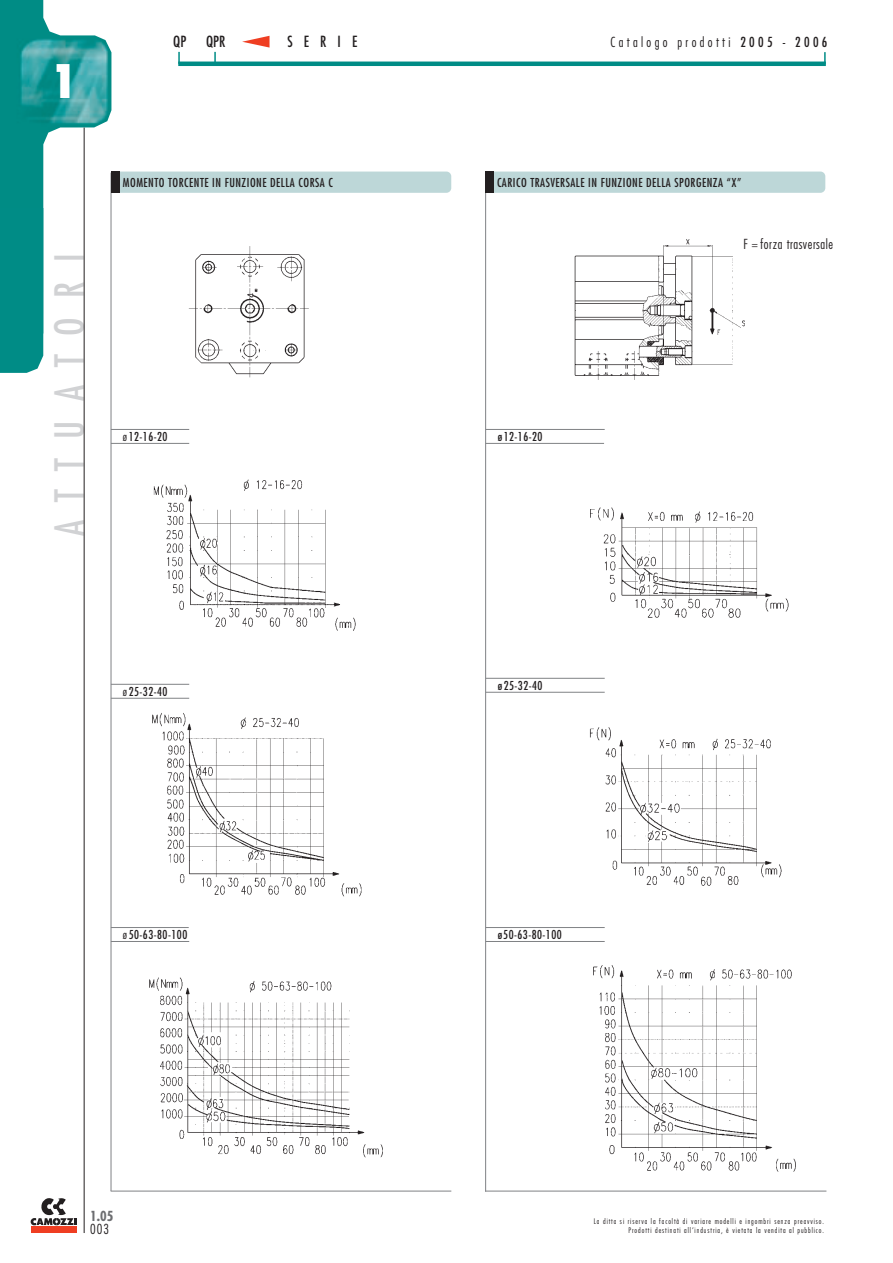
<style>
.page{position:relative;width:893px;height:1263px;background:#fff}
.page>*{position:absolute;margin:0;border:0;box-sizing:border-box;transform-origin:0 0}
.t1{font:800 condensed 45px "Futura";color:#fff}
.t2{font:condensed 39px "Futura";letter-spacing:.485em;color:#d1d2d4}
.t3{font:condensed 15px "Futura";letter-spacing:.74em;color:#231f20}
.t4{font:300 condensed 13.5px "Futura";letter-spacing:.25em;color:#231f20}
.t5{font:300 condensed 13.5px "Futura";letter-spacing:.04em;color:#231f20}
.t6{font:700 condensed 13.5px "Futura";color:#6c6d70}
.t7{font:300 condensed 13.5px "Futura";letter-spacing:.085em;color:#231f20}
.t8{font:condensed 12px "Futura";letter-spacing:.04em;color:#231f20}
.t9{font:300 condensed 7.5px/9px "Futura";letter-spacing:.125em;color:#231f20;text-align:right}
.s1{font-weight:400}
.s2{font-weight:300}
</style>
<div class="page">
<img style="left:1px;top:0;width:110px;height:350px">
<img style="left:1px;top:208px;width:52px;height:165px">
<img style="left:590px;top:507px;width:199px;height:111px">
<img style="left:574px;top:239px;width:171px;height:141px">
<hr style="left:178px;top:62px;width:647px;height:4px;background:#008c86">
<svg style="left:242px;top:36px;width:27px;height:12px"></svg>
<div style="left:31px;top:1227px;width:45px;height:6px;background:#ef3e22"></div>
<svg style="left:31px;top:1198px;width:45px;height:28px"></svg>
<hr style="left:84px;top:128px;width:1px;height:1105px;background:#231f20">
<hr style="left:485px;top:172px;width:1px;height:1020px;background:#808285">
<div style="left:112px;top:172px;width:339px;height:21px;background:#bdd7d8;border-radius:5px"></div>
<hr style="left:111px;top:173px;width:1px;height:1018px;background:#808285">
<div style="left:111px;top:172px;width:9px;height:21px;background:#231f20"></div>
<div style="left:486px;top:172px;width:339px;height:21px;background:#bdd7d8;border-radius:5px"></div>
<div style="left:485px;top:172px;width:9px;height:21px;background:#231f20"></div>
<hr style="left:111px;top:1191px;width:340px;height:1px;background:#808285">
<hr style="left:485px;top:1191px;width:341px;height:1px;background:#808285">
<hr style="left:111px;top:429px;width:78px;height:1px;background:#808285">
<hr style="left:111px;top:443px;width:78px;height:1px;background:#808285">
<hr style="left:111px;top:684px;width:78px;height:1px;background:#808285">
<hr style="left:111px;top:698px;width:78px;height:1px;background:#808285">
<hr style="left:111px;top:927px;width:78px;height:1px;background:#808285">
<hr style="left:111px;top:941px;width:78px;height:1px;background:#808285">
<hr style="left:485px;top:429px;width:119px;height:1px;background:#808285">
<hr style="left:485px;top:443px;width:119px;height:1px;background:#808285">
<hr style="left:485px;top:678px;width:119px;height:1px;background:#808285">
<hr style="left:485px;top:692px;width:119px;height:1px;background:#808285">
<hr style="left:485px;top:927px;width:119px;height:1px;background:#808285">
<hr style="left:485px;top:941px;width:119px;height:1px;background:#808285">
<svg style="left:178px;top:52px;width:2px;height:12px"></svg>
<svg style="left:214px;top:52px;width:2px;height:10px"></svg>
<img style="left:589px;top:727px;width:193px;height:159px">
<img style="left:153px;top:479px;width:203px;height:152px">
<img style="left:152px;top:713px;width:210px;height:184px">
<img style="left:146px;top:977px;width:238px;height:214px">
<img style="left:188px;top:246px;width:121px;height:132px">
<img style="left:583px;top:965px;width:212px;height:227px">
<h1 class="t1" style="left:50px;top:62px;width:29px">1</h1>
<h2 class="t2" style="left:51px;top:536px;width:284px;rotate:-90deg">ATTUATORI</h2>
<p class="t3" style="left:173px;top:35px;width:15px">QP</p>
<p class="t3" style="left:206px;top:35px;width:21px">QPR</p>
<p class="t3" style="left:287px;top:35px;width:71px">SERIE</p>
<p class="t4" style="left:610px;top:36px;width:218px">Catalogo prodotti <span class="s1">2005 - 2006</span></p>
<p class="t8" style="left:123px;top:178px;width:211px">MOMENTO TORCENTE IN FUNZIONE DELLA CORSA C</p>
<p class="t8" style="left:497px;top:178px;width:246px">CARICO TRASVERSALE IN FUNZIONE DELLA SPORGENZA “X”</p>
<p class="t8" style="left:123px;top:431px;width:46px"><span class="s2">ø</span>12-16-20</p>
<p class="t8" style="left:497px;top:431px;width:46px">ø12-16-20</p>
<p class="t5" style="left:743px;top:239px;width:91px">F = forza trasversale</p>
<p class="t8" style="left:123px;top:686px;width:46px"><span class="s2">ø</span>25-32-40</p>
<p class="t8" style="left:497px;top:680px;width:46px">ø25-32-40</p>
<p class="t8" style="left:123px;top:929px;width:66px"><span class="s2">ø</span>50-63-80-100</p>
<p class="t8" style="left:497px;top:929px;width:65px">ø50-63-80-100</p>
<p class="t6" style="left:90px;top:1210px;width:25px">1.05</p>
<p class="t7" style="left:90px;top:1224px;width:21px">003</p>
<p class="t9" style="left:593px;top:1217px;width:232px">La ditta si riserva la facoltà di variare modelli e ingombri senza preavviso.<br>Prodotti destinati all’industria, è vietata la vendita al pubblico.</p>
</div>
